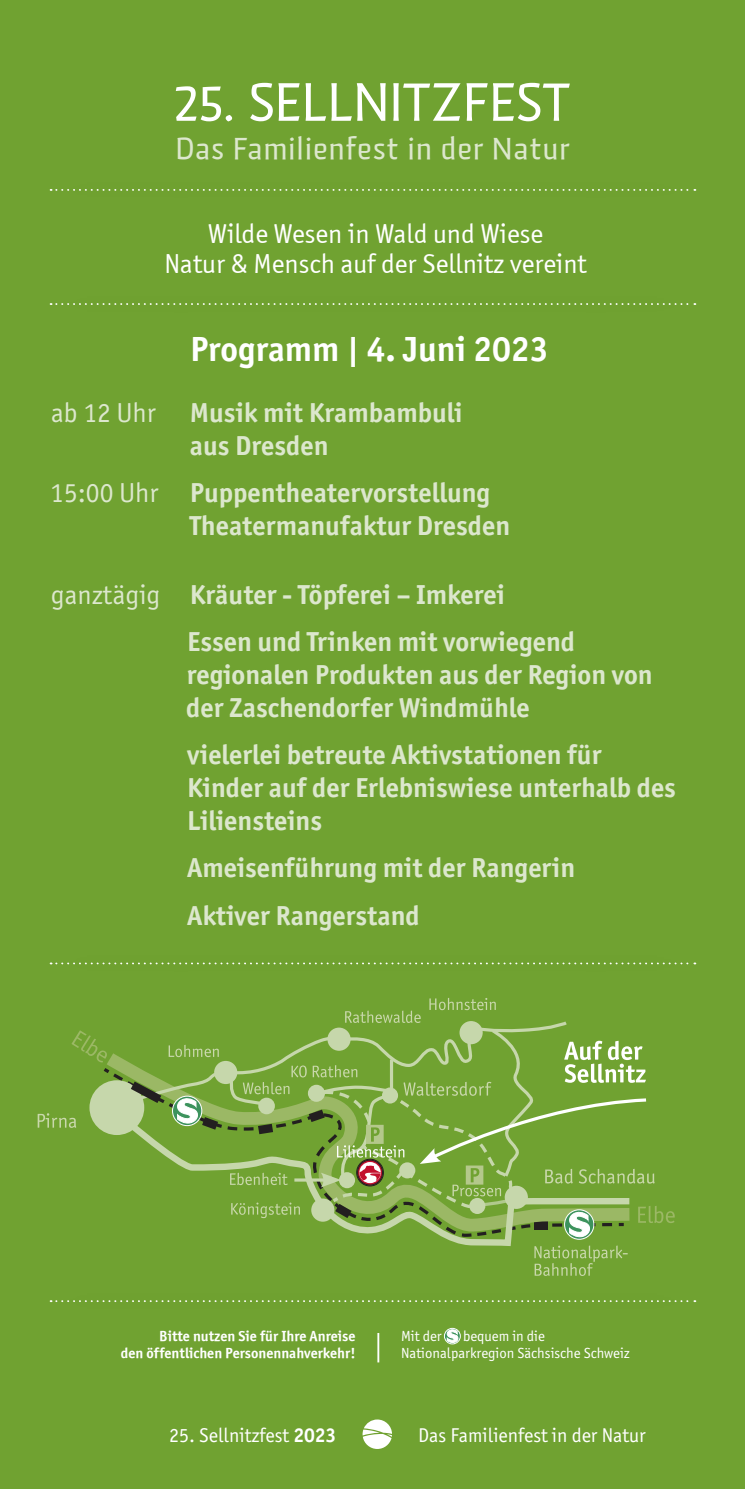
<style>
.page{position:relative;width:745px;height:1489px;background:#fff}
.page>*{position:absolute;margin:0;border:0;box-sizing:border-box;transform-origin:0 0}
.t1{font:52.5px "Skog Sans";color:#fff}
.t2{font:700 35px "Officina Sans ITC Pro";color:#fff}
.t3{font:30px "Skog Sans";letter-spacing:.02em;color:#dce7cd}
.t4{font:700 27.5px/33px "Officina Sans ITC Pro";color:#dce7cd}
.t5{font:27.5px/30px "Officina Sans OSITCTT Book";color:#fff;text-align:center}
.t6{font:20px "Officina Sans ITC Pro";color:#fff}
.t7{font:14.75px/17.8px "Officina Sans OSITCTT Bold";color:#fff;text-align:right}
.t8{font:14.75px/17.8px "Officina Sans ITC Pro";color:#fff}
.s1{font-weight:400}
.s2{font-weight:700}
</style>
<div class="page">
<div style="left:0;top:0;width:744px;height:1488px;background:#70a231"></div>
<svg style="left:51px;top:189px;width:644px;height:2px"></svg>
<svg style="left:51px;top:303px;width:644px;height:2px"></svg>
<svg style="left:51px;top:962px;width:644px;height:2px"></svg>
<svg style="left:51px;top:1300px;width:644px;height:1px"></svg>
<svg style="left:362px;top:1419px;width:30px;height:29px"></svg>
<svg style="left:103px;top:1239px;width:532px;height:124px"></svg>
<svg style="left:534px;top:1245px;width:93px;height:30px"></svg>
<svg style="left:38px;top:998px;width:636px;height:241px"></svg>
<h1 class="t1" style="left:174px;top:58px;width:398px">25. SELLNITZFEST</h1>
<p class="t3" style="left:175px;top:124px;width:395px">Das Familienfest in der Natur</p>
<p class="t5" style="left:164px;top:218px;width:423px">Wilde Wesen in Wald und Wiese<br>Natur &amp; Mensch auf der Sellnitz vereint</p>
<p class="t2" style="left:190px;top:327px;width:359px">Programm | 4. Juni 2023</p>
<p class="t4" style="left:51px;top:396px;width:413px;text-align:center"><span class="s1">ab 12 Uhr</span> Musik mit Krambambuli aus Dresden</p>
<p class="t4" style="left:190px;top:476px;width:322px;text-indent:-139px"><span class="s1">15:00 Uhr</span> Puppentheatervorstellung<br>Theatermanufaktur Dresden</p>
<p class="t4" style="left:187px;top:570px;width:389px;line-height:47.2px;text-indent:-136px"><span class="s1">ganztägig</span> Kräuter - Töpferei – Imkerei<br>Essen und Trinken mit vorwiegend</p>
<p class="t4" style="left:186px;top:658px;width:467px">regionalen Produkten aus der Region von der Zaschendorfer Windmühle</p>
<p class="t4" style="left:187px;top:738px;width:490px">vielerlei betreute Aktivstationen für<br>Kinder auf der Erlebniswiese unterhalb des<br>Liliensteins</p>
<p class="t4" style="left:187px;top:844px;width:389px;line-height:47.2px">Ameisenführung mit der Rangerin<br>Aktiver Rangerstand</p>
<p class="t7" style="left:121px;top:1326px;width:236px">Bitte nutzen Sie für Ihre Anreise<br>den öffentlichen Personennahverkehr!</p>
<p class="t8" style="left:401px;top:1326px;width:42px">Mit der</p>
<p class="t8" style="left:401px;top:1326px;width:230px;text-indent:62px">bequem in die<br>Nationalparkregion Sächsische Schweiz</p>
<p class="t6" style="left:169px;top:1422px;width:169px">25. Sellnitzfest <span class="s2">2023</span></p>
<p class="t6" style="left:418px;top:1422px;width:229px">Das Familienfest in der Natur</p>
</div>
